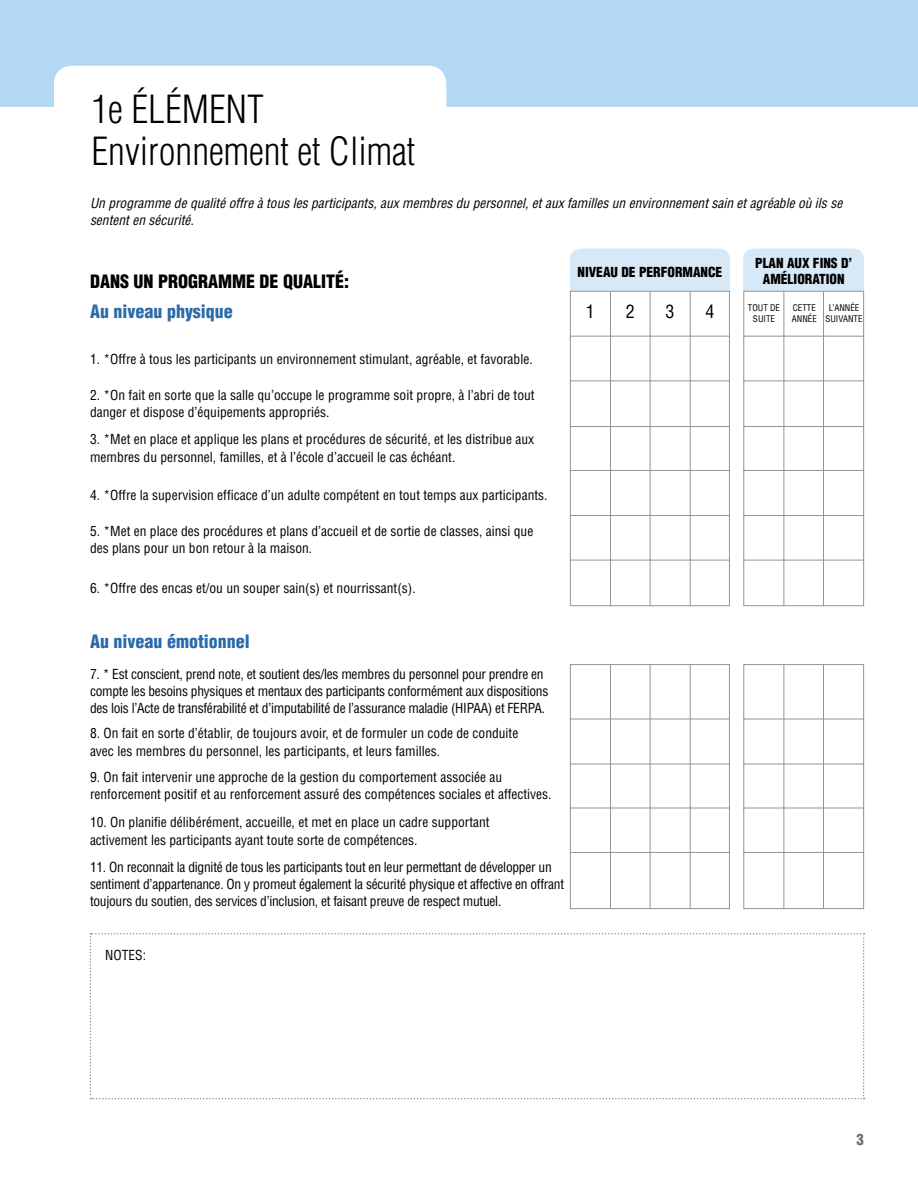
<style>
.page{position:relative;width:918px;height:1188px;background:#fff}
.page>*{position:absolute;margin:0;border:0;box-sizing:border-box;transform-origin:0 0}
.t1{font:300 condensed 37.8px/42px "Helvetica LT Std";color:#000}
.t2{font:900 condensed 18px "Helvetica LT Std";color:#2b6aa8}
.t3{font:900 condensed 18px "Helvetica LT Std";color:#000}
.t4{font:condensed 18px "Helvetica LT Std";color:#000}
.t5{font:900 condensed 15px "Helvetica LT Std";color:#6d6e71}
.t6{font:condensed 13.5px/17.2px "Helvetica LT Std";color:#000}
.t7{font:condensed 13.5px/17.2px "Helvetica LT Std";letter-spacing:-.02em;color:#000}
.t8{font:italic condensed 13.5px/17.2px "Helvetica LT Std";color:#000}
.t9{font:900 condensed 13.5px/16.5px "Helvetica LT Std";color:#000;text-align:center}
.t10{font:condensed 9px/10.5px "Helvetica LT Std";color:#000;text-align:center}
</style>
<div class="page">
<div style="left:570px;top:249px;width:160px;height:42px;background:#d7e8f7"></div>
<div style="left:743px;top:249px;width:121px;height:42px;background:#d7e8f7"></div>
<div style="left:0;top:0;width:918px;height:106px;background:#b2d8f3"></div>
<div style="left:54px;top:66px;width:392px;height:81px;background:#fff;border-radius:18px"></div>
<div style="left:570px;top:291px;width:160px;height:49px;background:#fff;border:1px solid #939598"></div>
<hr style="left:610px;top:291px;width:1px;height:49px;background:#939598">
<hr style="left:650px;top:291px;width:1px;height:49px;background:#939598">
<hr style="left:690px;top:291px;width:1px;height:49px;background:#939598">
<div style="left:743px;top:291px;width:121px;height:46px;background:#fff;border:1px solid #939598"></div>
<hr style="left:784px;top:291px;width:1px;height:46px;background:#939598">
<hr style="left:823px;top:291px;width:1px;height:46px;background:#939598">
<div style="left:570px;top:336px;width:160px;height:46px;background:#fff;border:1px solid #939598"></div>
<hr style="left:610px;top:336px;width:1px;height:46px;background:#939598">
<hr style="left:650px;top:336px;width:1px;height:46px;background:#939598">
<hr style="left:690px;top:336px;width:1px;height:46px;background:#939598">
<div style="left:570px;top:381px;width:160px;height:46px;background:#fff"></div>
<hr style="left:610px;top:381px;width:1px;height:46px;background:#939598">
<hr style="left:650px;top:381px;width:1px;height:46px;background:#939598">
<hr style="left:690px;top:381px;width:1px;height:46px;background:#939598">
<div style="left:570px;top:426px;width:160px;height:46px;background:#fff;border:1px solid #939598"></div>
<hr style="left:610px;top:426px;width:1px;height:46px;background:#939598">
<hr style="left:650px;top:426px;width:1px;height:46px;background:#939598">
<hr style="left:690px;top:426px;width:1px;height:46px;background:#939598">
<div style="left:570px;top:470px;width:160px;height:46px;background:#fff;border:1px solid #939598"></div>
<hr style="left:610px;top:470px;width:1px;height:46px;background:#939598">
<hr style="left:650px;top:470px;width:1px;height:46px;background:#939598">
<hr style="left:690px;top:470px;width:1px;height:46px;background:#939598">
<div style="left:570px;top:515px;width:160px;height:47px;background:#fff;border:1px solid #939598"></div>
<hr style="left:610px;top:515px;width:1px;height:47px;background:#939598">
<hr style="left:650px;top:515px;width:1px;height:47px;background:#939598">
<hr style="left:690px;top:515px;width:1px;height:47px;background:#939598">
<div style="left:570px;top:560px;width:160px;height:46px;background:#fff;border:1px solid #939598"></div>
<hr style="left:610px;top:560px;width:1px;height:46px;background:#939598">
<hr style="left:650px;top:560px;width:1px;height:46px;background:#939598">
<hr style="left:690px;top:560px;width:1px;height:46px;background:#939598">
<div style="left:570px;top:664px;width:160px;height:56px;background:#fff;border:1px solid #939598"></div>
<hr style="left:610px;top:664px;width:1px;height:56px;background:#939598">
<hr style="left:650px;top:664px;width:1px;height:56px;background:#939598">
<hr style="left:690px;top:664px;width:1px;height:56px;background:#939598">
<div style="left:570px;top:719px;width:160px;height:46px;background:#fff;border:1px solid #939598"></div>
<hr style="left:610px;top:719px;width:1px;height:46px;background:#939598">
<hr style="left:650px;top:719px;width:1px;height:46px;background:#939598">
<hr style="left:690px;top:719px;width:1px;height:46px;background:#939598">
<div style="left:570px;top:764px;width:160px;height:46px;background:#fff;border:1px solid #939598"></div>
<hr style="left:610px;top:764px;width:1px;height:46px;background:#939598">
<hr style="left:650px;top:764px;width:1px;height:46px;background:#939598">
<hr style="left:690px;top:764px;width:1px;height:46px;background:#939598">
<div style="left:570px;top:808px;width:160px;height:46px;background:#fff;border:1px solid #939598"></div>
<hr style="left:610px;top:808px;width:1px;height:46px;background:#939598">
<hr style="left:650px;top:808px;width:1px;height:46px;background:#939598">
<hr style="left:690px;top:808px;width:1px;height:46px;background:#939598">
<div style="left:570px;top:852px;width:160px;height:57px;background:#fff;border:1px solid #939598"></div>
<hr style="left:610px;top:852px;width:1px;height:57px;background:#939598">
<hr style="left:650px;top:852px;width:1px;height:57px;background:#939598">
<hr style="left:690px;top:852px;width:1px;height:57px;background:#939598">
<div style="left:743px;top:336px;width:121px;height:46px;background:#fff;border:1px solid #939598"></div>
<hr style="left:784px;top:336px;width:1px;height:46px;background:#939598">
<hr style="left:823px;top:336px;width:1px;height:46px;background:#939598">
<div style="left:743px;top:381px;width:121px;height:46px;background:#fff;border:1px solid #939598"></div>
<hr style="left:784px;top:381px;width:1px;height:46px;background:#939598">
<hr style="left:823px;top:381px;width:1px;height:46px;background:#939598">
<div style="left:743px;top:426px;width:121px;height:46px;background:#fff;border:1px solid #939598"></div>
<hr style="left:784px;top:426px;width:1px;height:46px;background:#939598">
<hr style="left:823px;top:426px;width:1px;height:46px;background:#939598">
<div style="left:743px;top:470px;width:121px;height:46px;background:#fff;border:1px solid #939598"></div>
<hr style="left:784px;top:470px;width:1px;height:46px;background:#939598">
<hr style="left:823px;top:470px;width:1px;height:46px;background:#939598">
<div style="left:743px;top:515px;width:121px;height:47px;background:#fff;border:1px solid #939598"></div>
<hr style="left:784px;top:515px;width:1px;height:47px;background:#939598">
<hr style="left:823px;top:515px;width:1px;height:47px;background:#939598">
<div style="left:743px;top:560px;width:121px;height:46px;background:#fff;border:1px solid #939598"></div>
<hr style="left:784px;top:560px;width:1px;height:46px;background:#939598">
<hr style="left:823px;top:560px;width:1px;height:46px;background:#939598">
<div style="left:743px;top:664px;width:121px;height:56px;background:#fff;border:1px solid #939598"></div>
<hr style="left:784px;top:664px;width:1px;height:56px;background:#939598">
<hr style="left:823px;top:664px;width:1px;height:56px;background:#939598">
<div style="left:743px;top:719px;width:121px;height:46px;background:#fff;border:1px solid #939598"></div>
<hr style="left:784px;top:719px;width:1px;height:46px;background:#939598">
<hr style="left:823px;top:719px;width:1px;height:46px;background:#939598">
<div style="left:743px;top:764px;width:121px;height:46px;background:#fff;border:1px solid #939598"></div>
<hr style="left:784px;top:764px;width:1px;height:46px;background:#939598">
<hr style="left:823px;top:764px;width:1px;height:46px;background:#939598">
<div style="left:743px;top:808px;width:121px;height:46px;background:#fff;border:1px solid #939598"></div>
<hr style="left:784px;top:808px;width:1px;height:46px;background:#939598">
<hr style="left:823px;top:808px;width:1px;height:46px;background:#939598">
<div style="left:743px;top:852px;width:121px;height:57px;background:#fff;border:1px solid #939598"></div>
<hr style="left:784px;top:852px;width:1px;height:57px;background:#939598">
<hr style="left:823px;top:852px;width:1px;height:57px;background:#939598">
<svg style="left:90px;top:933px;width:775px;height:166px"></svg>
<h1 class="t1" style="left:92px;top:88px;width:325px">1e ÉLÉMENT<br>Environnement et Climat</h1>
<p class="t8" style="left:90px;top:194px;width:754px">Un programme de qualité offre à tous les participants, aux membres du personnel, et aux familles un environnement sain et agréable où ils se sentent en sécurité.</p>
<h2 class="t3" style="left:90px;top:270px;width:261px">DANS UN PROGRAMME DE QUALITÉ:</h2>
<h2 class="t2" style="left:90px;top:300px;width:144px">Au niveau physique</h2>
<p class="t6" style="left:90px;top:350px;width:444px">1. *Offre à tous les participants un environnement stimulant, agréable, et favorable.</p>
<p class="t6" style="left:90px;top:386px;width:446px">2. *On fait en sorte que la salle qu’occupe le programme soit propre, à l’abri de tout danger et dispose d’équipements appropriés.</p>
<p class="t6" style="left:90px;top:431px;width:446px">3. *Met en place et applique les plans et procédures de sécurité, et les distribue aux membres du personnel, familles, et à l’école d’accueil le cas échéant.</p>
<p class="t6" style="left:90px;top:486px;width:459px">4. *Offre la supervision efficace d’un adulte compétent en tout temps aux participants.</p>
<p class="t6" style="left:90px;top:522px;width:445px">5. *Met en place des procédures et plans d’accueil et de sortie de classes, ainsi que des plans pour un bon retour à la maison.</p>
<p class="t6" style="left:90px;top:580px;width:327px">6. *Offre des encas et/ou un souper sain(s) et nourrissant(s).</p>
<p class="t9" style="left:577px;top:263px;width:146px">NIVEAU DE PERFORMANCE</p>
<h2 class="t4" style="left:586px;top:300px;width:10px">1</h2>
<h2 class="t4" style="left:626px;top:300px;width:10px">2</h2>
<h2 class="t4" style="left:665px;top:300px;width:10px">3</h2>
<h2 class="t4" style="left:705px;top:300px;width:10px">4</h2>
<h2 class="t2" style="left:90px;top:630px;width:162px">Au niveau émotionnel</h2>
<p class="t7" style="left:90px;top:665px;width:460px">7. * Est conscient, prend note, et soutient des/les membres du personnel pour prendre en compte les besoins physiques et mentaux des participants conformément aux dispositions des lois l’Acte de transférabilité et d’imputabilité de l’assurance maladie (HIPAA) et FERPA.</p>
<p class="t6" style="left:90px;top:725px;width:430px">8. On fait en sorte d’établir, de toujours avoir, et de formuler un code de conduite avec les membres du personnel, les participants, et leurs familles.</p>
<p class="t6" style="left:90px;top:768px;width:463px">9. On fait intervenir une approche de la gestion du comportement associée au renforcement positif et au renforcement assuré des compétences sociales et affectives.</p>
<p class="t6" style="left:90px;top:814px;width:401px">10. On planifie délibérément, accueille, et met en place un cadre supportant activement les participants ayant toute sorte de compétences.</p>
<p class="t7" style="left:90px;top:858px;width:476px">11. On reconnait la dignité de tous les participants tout en leur permettant de développer un sentiment d’appartenance. On y promeut également la sécurité physique et affective en offrant toujours du soutien, des services d’inclusion, et faisant preuve de respect mutuel.</p>
<p class="t6" style="left:105px;top:946px;width:42px">NOTES:</p>
<p class="t9" style="left:755px;top:255px;width:99px">PLAN AUX FINS D’<br>AMÉLIORATION</p>
<p class="t10" style="left:748px;top:302px;width:34px">TOUT DE<br>SUITE</p>
<p class="t10" style="left:792px;top:302px;width:27px;text-align:left">CETTE<br>ANNÉE</p>
<p class="t10" style="left:825px;top:302px;width:39px">L’ANNÉE<br>SUIVANTE</p>
<p class="t5" style="left:856px;top:1130px;width:9px">3</p>
</div>
